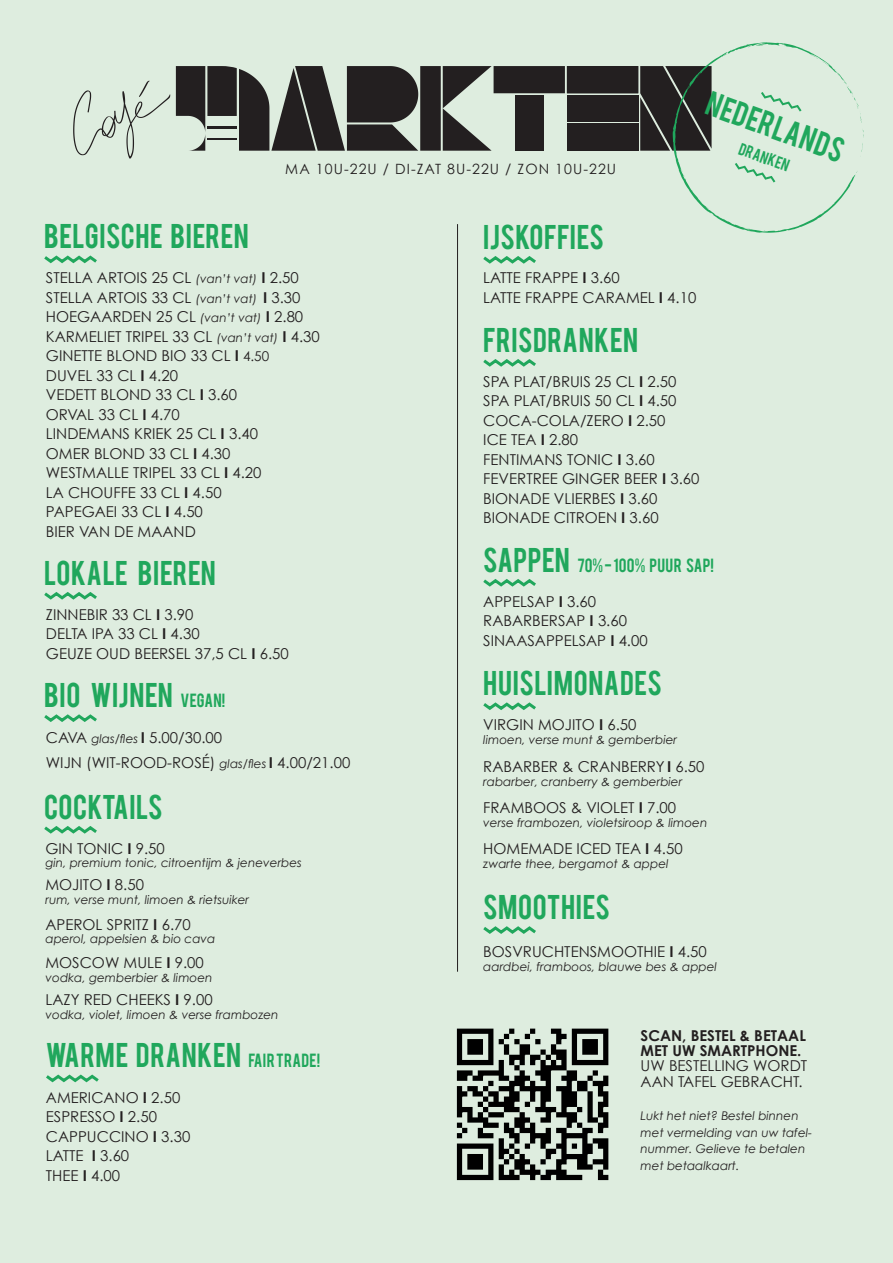
<style>
.page{position:relative;width:893px;height:1263px;background:#deeddf}
.page>*{position:absolute;margin:0;border:0;box-sizing:border-box;transform-origin:0 0}
.t1{font:27px "Bebas";letter-spacing:.02em;color:#20a75c}
.t2{font:27px "Bebas";color:#20a75c}
.t3{font:15px "Century Gothic";color:#231f20}
.t4{font:700 15px/15px "Century Gothic";color:#231f20}
.t5{font:15px "Bebas";letter-spacing:.02em;color:#20a75c}
.t6{font:14.1px "Century Gothic";letter-spacing:.075em;color:#231f20}
.t7{font:13.5px "Bebas";color:#20a75c}
.t8{font:italic 12px/16.5px "Century Gothic";color:#231f20}
.s1{font-style:italic;font-size:12px}
.s2{font-weight:700}
.s3{font-size:13.5px}
.s4{font-size:15px}
.s5{font-size:27px}
.s6{font-weight:400}
</style>
<div class="page">
<svg style="left:73px;top:81px;width:97px;height:78px"></svg>
<svg style="left:176px;top:42px;width:688px;height:191px"></svg>
<svg style="left:44px;top:255px;width:53px;height:9px"></svg>
<svg style="left:44px;top:592px;width:53px;height:8px"></svg>
<svg style="left:44px;top:714px;width:53px;height:8px"></svg>
<svg style="left:44px;top:826px;width:53px;height:8px"></svg>
<svg style="left:46px;top:1074px;width:53px;height:9px"></svg>
<svg style="left:483px;top:256px;width:53px;height:8px"></svg>
<svg style="left:483px;top:359px;width:53px;height:8px"></svg>
<svg style="left:483px;top:579px;width:53px;height:8px"></svg>
<svg style="left:483px;top:702px;width:53px;height:8px"></svg>
<svg style="left:483px;top:926px;width:53px;height:8px"></svg>
<hr style="left:457px;top:224px;width:1px;height:748px;background:#231f20">
<img style="left:456px;top:1028px;width:153px;height:153px">
<p class="t1" style="left:44px;top:216px;width:206px">BELGISCHE BIEREN</p>
<p class="t6" style="left:285px;top:160px;width:332px">MA 10U-22U / DI-ZAT 8U-22U / ZON 10U-22U</p>
<p class="t2" style="left:483px;top:217px;width:122px">IJSKOFFIES</p>
<p class="t1" style="left:714px;top:83px;width:146px;rotate:20deg">NEDERLANDS</p>
<p class="t7" style="left:743px;top:139px;width:54px;rotate:20deg">dranken</p>
<p class="t3" style="left:46px;top:269px;width:255px">STELLA ARTOIS 25 CL <span class="s1">(van’t vat)</span> <span class="s2">I</span> 2.50</p>
<p class="t3" style="left:46px;top:288px;width:256px">STELLA ARTOIS 33 CL <span class="s1">(van’t vat)</span> <span class="s2">I</span> 3.30</p>
<p class="t3" style="left:46px;top:308px;width:259px">HOEGAARDEN 25 CL <span class="s1">(van’t vat)</span> <span class="s2">I</span> 2.80</p>
<p class="t3" style="left:46px;top:327px;width:275px">KARMELIET TRIPEL 33 CL <span class="s1">(van’t vat)</span> <span class="s2">I</span> 4.30</p>
<p class="t3" style="left:46px;top:347px;width:225px">GINETTE BLOND BIO 33 CL <span class="s2">I</span> <span class="s3">4.50</span></p>
<p class="t3" style="left:46px;top:366px;width:134px">DUVEL 33 CL <span class="s2">I</span> 4.20</p>
<p class="t3" style="left:46px;top:386px;width:193px">VEDETT BLOND 33 CL <span class="s2">I</span> 3.60</p>
<p class="t3" style="left:46px;top:405px;width:135px">ORVAL 33 CL <span class="s2">I</span> 4.70</p>
<p class="t3" style="left:46px;top:425px;width:214px">LINDEMANS KRIEK 25 CL <span class="s2">I</span> 3.40</p>
<p class="t3" style="left:46px;top:444px;width:186px">OMER BLOND 33 CL <span class="s2">I</span> 4.30</p>
<p class="t3" style="left:46px;top:464px;width:217px">WESTMALLE TRIPEL 33 CL <span class="s2">I</span> 4.20</p>
<p class="t3" style="left:46px;top:483px;width:177px">LA CHOUFFE 33 CL <span class="s2">I</span> 4.50</p>
<p class="t3" style="left:46px;top:503px;width:159px">PAPEGAEI 33 CL <span class="s2">I</span> 4.50</p>
<p class="t3" style="left:46px;top:522px;width:151px">BIER VAN DE MAAND</p>
<p class="t1" style="left:44px;top:553px;width:173px">LOKALE BIEREN</p>
<p class="t3" style="left:46px;top:605px;width:149px">ZINNEBIR 33 CL <span class="s2">I</span> 3.90</p>
<p class="t3" style="left:46px;top:625px;width:155px">DELTA IPA 33 CL <span class="s2">I</span> 4.30</p>
<p class="t3" style="left:46px;top:644px;width:244px">GEUZE OUD BEERSEL 37,5 CL <span class="s2">I</span> 6.50</p>
<p class="t1" style="left:44px;top:675px;width:183px">BIO WIJNEN <span class="s4">VEGAN!</span></p>
<p class="t3" style="left:46px;top:728px;width:178px">CAVA <span class="s1">glas/fles</span> <span class="s2">I</span> 5.00/30.00</p>
<p class="t3" style="left:46px;top:753px;width:306px">WIJN (WIT-ROOD-ROSÉ) <span class="s1">glas/fles</span> <span class="s2">I</span> 4.00/21.00</p>
<p class="t1" style="left:44px;top:787px;width:120px">COCKTAILS</p>
<p class="t3" style="left:45px;top:839px;width:121px">GIN TONIC <span class="s2">I</span> 9.50</p>
<p class="t8" style="left:45px;top:854px;width:258px">gin, premium tonic, citroentijm &amp; jeneverbes</p>
<p class="t3" style="left:45px;top:876px;width:100px">MOJITO <span class="s2">I</span> 8.50</p>
<p class="t8" style="left:45px;top:891px;width:205px">rum, verse munt, limoen &amp; rietsuiker</p>
<p class="t3" style="left:45px;top:915px;width:147px">APEROL SPRITZ <span class="s2">I</span> 6.70</p>
<p class="t8" style="left:45px;top:930px;width:171px">aperol, appelsien &amp; bio cava</p>
<p class="t3" style="left:45px;top:954px;width:160px">MOSCOW MULE <span class="s2">I</span> 9.00</p>
<p class="t8" style="left:45px;top:969px;width:169px">vodka, gemberbier &amp; limoen</p>
<p class="t3" style="left:45px;top:991px;width:169px">LAZY RED CHEEKS <span class="s2">I</span> 9.00</p>
<p class="t8" style="left:45px;top:1006px;width:235px">vodka, violet, limoen &amp; verse frambozen</p>
<p class="t1" style="left:46px;top:1035px;width:276px">WARME DRANKEN <span class="s4">FAIR TRADE!</span></p>
<p class="t3" style="left:46px;top:1088px;width:136px">AMERICANO <span class="s2">I</span> 2.50</p>
<p class="t3" style="left:46px;top:1108px;width:113px">ESPRESSO <span class="s2">I</span> 2.50</p>
<p class="t3" style="left:46px;top:1127px;width:146px">CAPPUCCINO <span class="s2">I</span> 3.30</p>
<p class="t3" style="left:46px;top:1147px;width:85px">LATTE <span class="s2">I</span> 3.60</p>
<p class="t3" style="left:46px;top:1166px;width:76px">THEE <span class="s2">I</span> 4.00</p>
<p class="t3" style="left:483px;top:269px;width:138px">LATTE FRAPPE <span class="s2">I</span> 3.60</p>
<p class="t3" style="left:483px;top:288px;width:215px">LATTE FRAPPE CARAMEL <span class="s2">I</span> 4.10</p>
<p class="t1" style="left:483px;top:320px;width:156px">FRISDRANKEN</p>
<p class="t3" style="left:483px;top:372px;width:195px">SPA PLAT/BRUIS 25 CL <span class="s2">I</span> 2.50</p>
<p class="t3" style="left:483px;top:392px;width:195px">SPA PLAT/BRUIS 50 CL <span class="s2">I</span> 4.50</p>
<p class="t3" style="left:483px;top:411px;width:184px">COCA-COLA/ZERO <span class="s2">I</span> 2.50</p>
<p class="t3" style="left:483px;top:431px;width:96px">ICE TEA <span class="s2">I</span> 2.80</p>
<p class="t3" style="left:483px;top:450px;width:173px">FENTIMANS TONIC <span class="s2">I</span> 3.60</p>
<p class="t3" style="left:483px;top:470px;width:218px">FEVERTREE GINGER BEER <span class="s2">I</span> 3.60</p>
<p class="t3" style="left:483px;top:489px;width:176px">BIONADE VLIERBES <span class="s2">I</span> 3.60</p>
<p class="t3" style="left:483px;top:509px;width:177px">BIONADE CITROEN <span class="s2">I</span> 3.60</p>
<p class="t5" style="left:483px;top:554px;width:232px"><span class="s5">SAPPEN</span> 70% - 100% PUUR SAP!</p>
<p class="t3" style="left:483px;top:592px;width:114px">APPELSAP <span class="s2">I</span> 3.60</p>
<p class="t3" style="left:483px;top:612px;width:145px">RABARBERSAP <span class="s2">I</span> 3.60</p>
<p class="t3" style="left:483px;top:631px;width:166px">SINAASAPPELSAP <span class="s2">I</span> 4.00</p>
<p class="t1" style="left:483px;top:663px;width:180px">HUISLIMONADES</p>
<p class="t3" style="left:483px;top:715px;width:155px">VIRGIN MOJITO <span class="s2">I</span> 6.50</p>
<p class="t8" style="left:483px;top:731px;width:195px">limoen, verse munt &amp; gemberbier</p>
<p class="t3" style="left:483px;top:758px;width:223px">RABARBER &amp; CRANBERRY <span class="s2">I</span> 6.50</p>
<p class="t8" style="left:483px;top:773px;width:201px">rabarber, cranberry &amp; gemberbier</p>
<p class="t3" style="left:483px;top:799px;width:194px">FRAMBOOS &amp; VIOLET <span class="s2">I</span> 7.00</p>
<p class="t8" style="left:483px;top:814px;width:226px">verse frambozen, violetsiroop &amp; limoen</p>
<p class="t3" style="left:483px;top:840px;width:201px">HOMEMADE ICED TEA <span class="s2">I</span> 4.50</p>
<p class="t8" style="left:483px;top:855px;width:187px">zwarte thee, bergamot &amp; appel</p>
<p class="t1" style="left:483px;top:887px;width:128px">SMOOTHIES</p>
<p class="t3" style="left:483px;top:942px;width:225px">BOSVRUCHTENSMOOTHIE <span class="s2">I</span> 4.50</p>
<p class="t8" style="left:483px;top:958px;width:235px">aardbei, framboos, blauwe bes &amp; appel</p>
<p class="t4" style="left:641px;top:1027px;width:168px">SCAN, BESTEL &amp; BETAAL<br>MET UW SMARTPHONE.<br><span class="s6">UW BESTELLING WORDT</span></p>
<p class="t3" style="left:641px;top:1073px;width:163px">AAN TAFEL GEBRACHT.</p>
<p class="t8" style="left:641px;top:1107px;width:173px">Lukt het niet? Bestel binnen met vermelding van uw tafel&shy;nummer. Gelieve te betalen met betaalkaart.</p>
</div>
